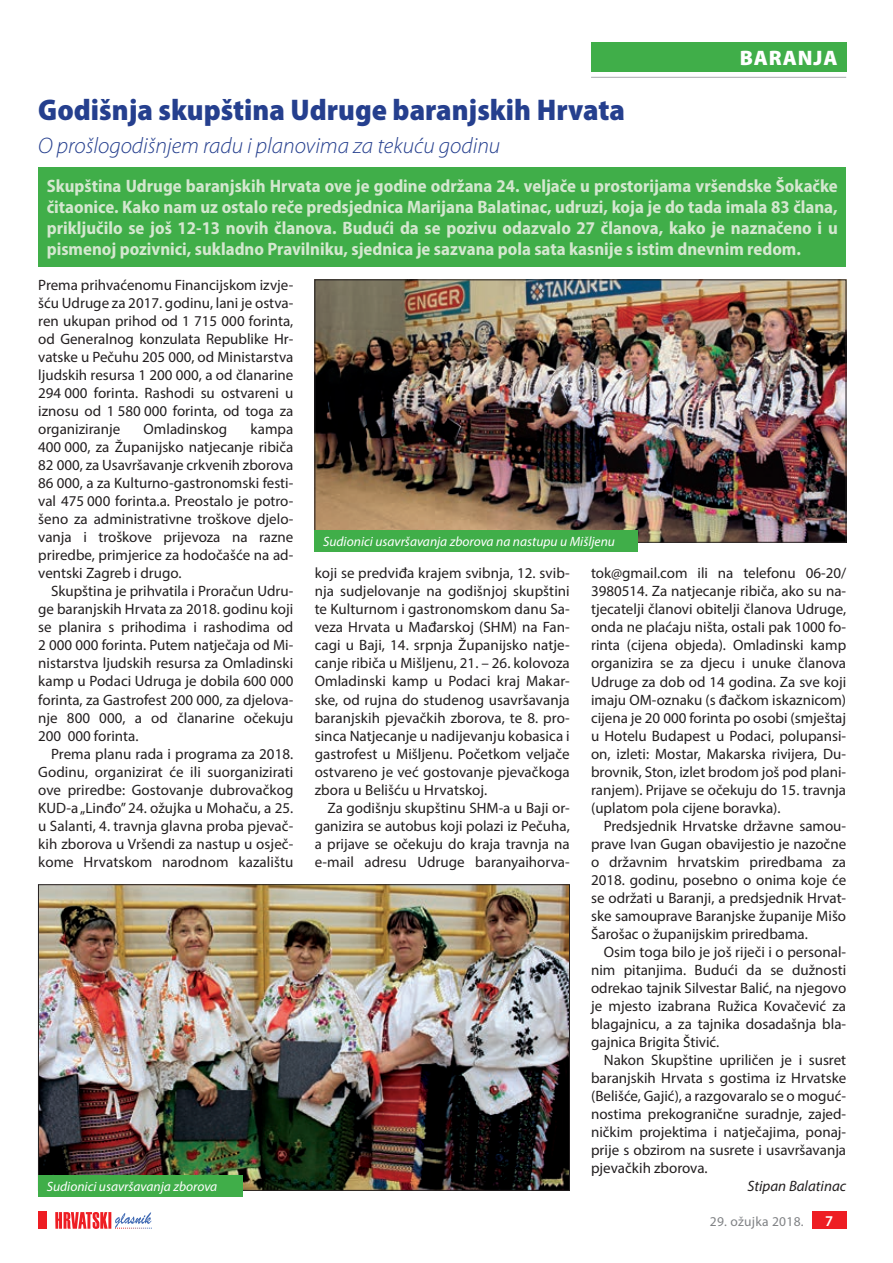
<style>
.page{position:relative;width:893px;height:1263px;background:#fff}
.page>*{position:absolute;margin:0;border:0;box-sizing:border-box;transform-origin:0 0}
.t1{font:900 semi-condensed 30px "Myriad Pro";color:#253f8e}
.t2{font:italic 300 22.5px "Myriad Pro";color:#253f8e}
.t3{font:900 21px "Myriad Pro";letter-spacing:.04em;color:#fff}
.t4{font:700 semi-condensed 18px/21px "Myriad Pro";color:#d4e7cf;text-align:justify}
.t5{font:15px/18px "Myriad Pro";color:#231f20;text-align:justify}
.t6{font:italic 15px "Myriad Pro";color:#231f20}
.t7{font:600 15px "Myriad Pro";color:#fff}
.t8{font:italic 13.5px "Myriad Pro";color:#fff}
.t9{font:13.5px "Myriad Pro";letter-spacing:.02em;color:#808285}
</style>
<div class="page">
<div style="left:812px;top:1212px;width:34px;height:17px;background:#ee1d23"></div>
<svg style="left:55px;top:1212px;width:97px;height:17px"></svg>
<div style="left:38px;top:1212px;width:9px;height:17px;background:#ee1d23"></div>
<div style="left:591px;top:43px;width:255px;height:29px;background:#40ae49"></div>
<hr style="left:591px;top:77px;width:255px;height:1px;background:#a8a9ad">
<div style="left:38px;top:167px;width:808px;height:99px;background:#40ae49"></div>
<img style="left:317px;top:282px;width:527px;height:258px">
<img style="left:40px;top:886px;width:528px;height:302px">
<div style="left:38px;top:1175px;width:204px;height:21px;background:#40ae49"></div>
<div style="left:315px;top:530px;width:323px;height:22px;background:#40ae49"></div>
<h3 class="t3" style="left:740px;top:44px;width:99px">BARANJA</h3>
<h1 class="t1" style="left:38px;top:90px;width:588px">Godišnja skupština Udruge baranjskih Hrvata</h1>
<h2 class="t2" style="left:38px;top:132px;width:464px">O prošlogodišnjem radu i planovima za tekuću godinu</h2>
<p class="t4" style="left:47px;top:175px;width:792px">Skupština Udruge baranjskih Hrvata ove je godine održana 24. veljače u prostorijama vršendske Šokačke čitaonice. Kako nam uz ostalo reče predsjednica Marijana Balatinac, udruzi, koja je do tada imala 83 člana, priključilo se još 12-13 novih članova. Budući da se pozivu odazvalo 27 članova, kako je naznačeno i u pismenoj pozivnici, sukladno Pravilniku, sjednica je sazvana pola sata kasnije s istim dnevnim redom.</p>
<p class="t5" style="left:38px;top:276px;width:257px">Prema prihvaćenomu Financijskom izvje&shy;šću Udruge za 2017. godinu, lani je ostva&shy;ren ukupan prihod od 1 715 000 forinta, od Generalnog konzulata Republike Hr&shy;vatske u Pečuhu 205 000, od Ministarstva ljudskih resursa 1 200 000, a od članarine 294 000 forinta. Rashodi su ostvareni u iznosu od 1 580 000 forinta, od toga za organiziranje</p>
<p class="t5" style="left:38px;top:420px;width:257px;text-indent:212px">kampa 400 000, za Županijsko natjecanje ribiča 82 000, za Usavršavanje crkvenih zborova 86 000, a za Kulturno-gastronomski festi&shy;val 475 000 forinta.a. Preostalo je potro&shy;šeno za administrativne troškove djelo&shy;vanja i troškove prijevoza na razne priredbe, primjerice za hodočašće na ad&shy;ventski Zagreb i drugo.</p>
<p class="t5" style="left:38px;top:582px;width:257px;text-indent:13px">Skupština je prihvatila i Proračun Udru&shy;ge baranjskih Hrvata za 2018. godinu koji se planira s prihodima i rashodima od 2 000 000 forinta. Putem natječaja od Mi&shy;nistarstva ljudskih resursa za Omladinski kamp u Podaci Udruga je dobila 600 000 forinta, za Gastrofest 200 000, za djelova&shy;nje 800 000, a od članarine očekuju 200 000 forinta.</p>
<p class="t5" style="left:38px;top:744px;width:257px;text-indent:13px">Prema planu rada i programa za 2018.<br>Godinu, organizirat će ili suorganizirati ove priredbe: Gostovanje dubrovačkog KUD-a „Linđo” 24. ožujka u Mohaču, a 25. u Salanti, 4. travnja glavna proba pjevač&shy;kih zborova u Vršendi za nastup u osječ&shy;kome Hrvatskom narodnom kazalištu</p>
<p class="t5" style="left:144px;top:420px;width:85px">Omladinskog</p>
<p class="t8" style="left:47px;top:1178px;width:172px">Sudionici usavršavanja zborova</p>
<p class="t8" style="left:323px;top:533px;width:293px">Sudionici usavršavanja zborova na nastupu u Mišljenu</p>
<p class="t5" style="left:315px;top:564px;width:257px">koji se predviđa krajem svibnja, 12. svib&shy;nja sudjelovanje na godišnjoj skupštini te Kulturnom i gastronomskom danu Sa&shy;veza Hrvata u Mađarskoj (SHM) na Fan&shy;cagi u Baji, 14. srpnja Županijsko natje&shy;canje ribiča u Mišljenu, 21. – 26. kolovoza Omladinski kamp u Podaci kraj Makar&shy;ske, od rujna do studenog usavršavanja baranjskih pjevačkih zborova, te 8. pro&shy;sinca Natjecanje u nadijevanju kobasica i gastrofest u Mišljenu. Početkom veljače ostvareno je već gostovanje pjevačkoga zbora u Belišću u Hrvatskoj.</p>
<p class="t5" style="left:315px;top:798px;width:257px;text-indent:13px">Za godišnju skupštinu SHM-a u Baji or&shy;ganizira se autobus koji polazi iz Pečuha, a prijave se očekuju do kraja travnja na e-mail adresu Udruge baranyaihorva-</p>
<p class="t5" style="left:591px;top:564px;width:257px">tok@gmail.com ili na telefonu 06-20/ 3980514. Za natjecanje ribiča, ako su na&shy;tjecatelji članovi obitelji članova Udruge, onda ne plaćaju ništa, ostali pak 1000 fo&shy;rinta (cijena objeda). Omladinski kamp organizira se za djecu i unuke članova Udruge za dob od 14 godina. Za sve koji imaju OM-oznaku (s đačkom iskaznicom) cijena je 20 000 forinta po osobi (smještaj u Hotelu Budapest u Podaci, polupansi&shy;on, izleti: Mostar, Makarska rivijera, Du&shy;brovnik, Ston, izlet brodom još pod plani&shy;ranjem). Prijave se očekuju do 15. travnja (uplatom pola cijene boravka).</p>
<p class="t5" style="left:591px;top:816px;width:257px;text-indent:13px">Predsjednik Hrvatske državne samou&shy;prave Ivan Gugan obavijestio je nazočne o državnim hrvatskim priredbama za 2018. godinu, posebno o onima koje će se održati u Baranji, a predsjednik Hrvat&shy;ske samouprave Baranjske županije Mišo Šarošac o županijskim priredbama.</p>
<p class="t5" style="left:591px;top:942px;width:257px;text-indent:13px">Osim toga bilo je još riječi i o personal&shy;nim pitanjima. Budući da se dužnosti odrekao tajnik Silvestar Balić, na njegovo je mjesto izabrana Ružica Kovačević za blagajnicu, a za tajnika dosadašnja bla&shy;gajnica Brigita Štivić.</p>
<p class="t5" style="left:591px;top:1050px;width:257px;text-indent:13px">Nakon Skupštine upriličen je i susret baranjskih Hrvata s gostima iz Hrvatske (Belišće, Gajić), a razgovaralo se o moguć&shy;nostima prekogranične suradnje, zajed&shy;ničkim projektima i natječajima, ponaj&shy;prije s obzirom na susrete i usavršavanja pjevačkih zborova.</p>
<p class="t6" style="left:747px;top:1176px;width:100px">Stipan Balatinac</p>
<p class="t9" style="left:710px;top:1213px;width:95px">29. ožujka 2018.</p>
<p class="t7" style="left:825px;top:1211px;width:10px">7</p>
</div>
